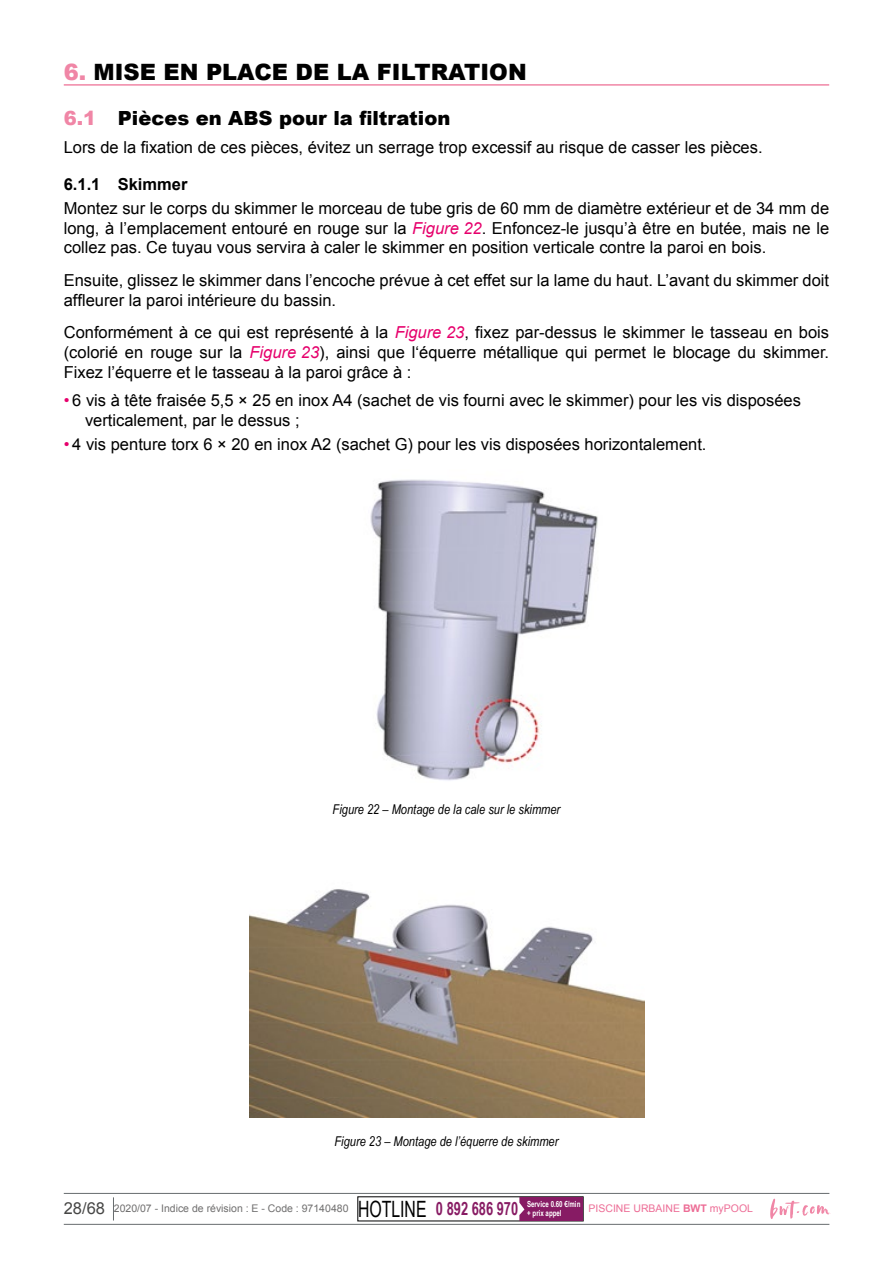
<style>
.page{position:relative;width:893px;height:1263px;background:#fff}
.page>*{position:absolute;margin:0;border:0;box-sizing:border-box;transform-origin:0 0}
.t1{font:900 22.5px "Arial";color:#000}
.t2{font:900 19.5px "Arial";color:#000}
.t3{font:16.5px/19.8px "Arial";color:#000;text-align:justify}
.t4{font:700 16.5px "Arial";color:#000}
.t5{font:italic 13.5px "Arial Narrow";color:#000}
.t6{font:10.5px "Arial";color:#706f6f}
.t7{font:10.5px "Arial";color:#ed6d96}
.t8{font:700 8.4px/9px "Arial Narrow";color:#fff;scale:.89 1}
.s1{color:#f086a6}
.s2{font-style:italic;color:#e6006c}
.s3{color:#e6006c}
.s4{font-size:16.5px;color:#474746}
.s5{font-family:"Arial Narrow";font-size:22.5px;color:#000}
.s6{font-family:"Arial Narrow";font-weight:700;font-size:18.3px;color:#881c64}
.s7{font-weight:700}
</style>
<div class="page">
<hr style="left:64px;top:1224px;width:765px;height:1px;background:#676c6e">
<hr style="left:64px;top:1193px;width:765px;height:1px;background:#676c6e">
<svg style="left:113px;top:1197px;width:1px;height:23px"></svg>
<svg style="left:770px;top:1199px;width:59px;height:20px"></svg>
<div style="left:519px;top:1197px;width:64px;height:24px;background:#871b64"></div>
<hr style="left:64px;top:84px;width:765px;height:2px;background:#f086a6">
<img style="left:370px;top:479px;width:228px;height:302px">
<img style="left:249px;top:889px;width:396px;height:229px">
<h1 class="t1" style="left:64px;top:56px;width:464px"><span class="s1">6.</span> MISE EN PLACE DE LA FILTRATION</h1>
<p class="t2" style="left:64px;top:103px;width:388px"><span class="s1">6.1</span> Pièces en ABS pour la filtration</p>
<p class="t3" style="left:64px;top:137px;width:700px">Lors de la fixation de ces pièces, évitez un serrage trop excessif au risque de casser les pièces.</p>
<p class="t4" style="left:64px;top:173px;width:125px">6.1.1 Skimmer</p>
<p class="t3" style="left:64px;top:198px;width:767px">Montez sur le corps du skimmer le morceau de tube gris de 60 mm de diamètre extérieur et de 34 mm de long, à l’emplacement entouré en rouge sur la <span class="s2">Figure 22</span>. Enfoncez-le jusqu’à être en butée, mais ne le collez pas. Ce tuyau vous servira à caler le skimmer en position verticale contre la paroi en bois.</p>
<p class="t3" style="left:64px;top:270px;width:767px">Ensuite, glissez le skimmer dans l’encoche prévue à cet effet sur la lame du haut. L’avant du skimmer doit affleurer la paroi intérieure du bassin.</p>
<p class="t3" style="left:64px;top:323px;width:767px">Conformément à ce qui est représenté à la <span class="s2">Figure 23</span>, fixez par-dessus le skimmer le tasseau en bois (colorié en rouge sur la <span class="s2">Figure 23</span>), ainsi que l‘équerre métallique qui permet le blocage du skimmer.<br>Fixez l’équerre et le tasseau à la paroi grâce à :</p>
<p class="t3" style="left:85px;top:391px;width:717px;text-indent:-21px"><span class="s3">•</span> 6 vis à tête fraisée 5,5 × 25 en inox A4 (sachet de vis fourni avec le skimmer) pour les vis disposées verticalement, par le dessus ;</p>
<p class="t3" style="left:64px;top:434px;width:644px"><span class="s3">•</span> 4 vis penture torx 6 × 20 en inox A2 (sachet G) pour les vis disposées horizontalement.</p>
<p class="t5" style="left:333px;top:800px;width:229px">Figure 22 – Montage de la cale sur le skimmer</p>
<p class="t5" style="left:334px;top:1132px;width:225px">Figure 23 – Montage de l’équerre de skimmer</p>
<p class="t6" style="left:64px;top:1201px;width:456px"><span class="s4">28/68</span> 2020/07 - Indice de révision : E - Code : 97140480 <span class="s5">HOTLINE</span> <span class="s6">0 892 686 970</span></p>
<p class="t7" style="left:588px;top:1202px;width:166px">PISCINE URBAINE <span class="s7">BWT</span> myPOOL</p>
<p class="t8" style="left:527px;top:1199px;width:61px">Service 0.60 €/min + prix appel</p>
</div>
